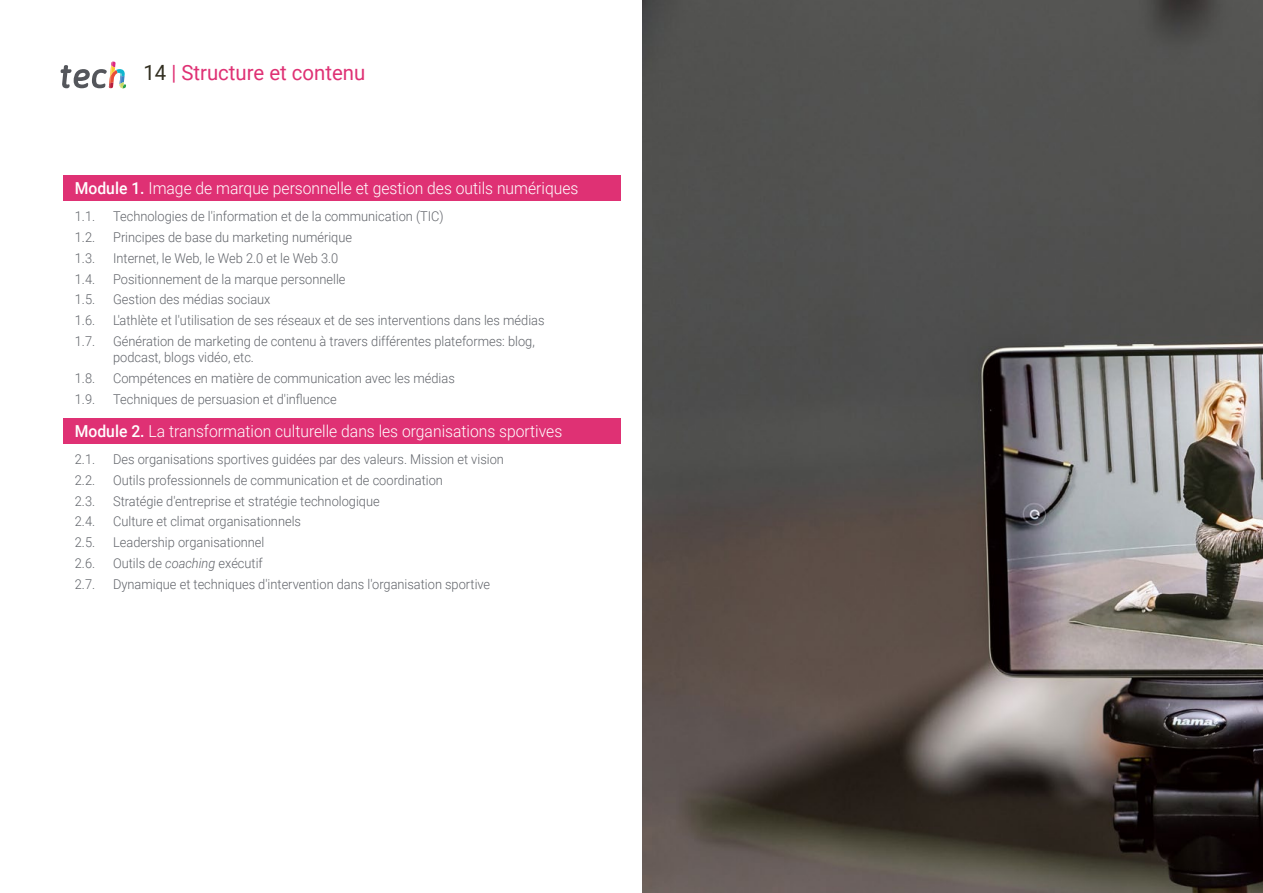
<style>
.page{position:relative;width:1263px;height:893px;background:#fff}
.page>*{position:absolute;margin:0;border:0;box-sizing:border-box;transform-origin:0 0}
.t1{font:21px "Roboto";color:#df3174}
.t2{font:300 16.5px "Roboto";color:#fff;scale:.95 1}
.t3{font:300 13.5px/16.5px "Roboto";color:#61646a;scale:.95 1}
.s1{color:#312e20}
.s2{font-weight:500}
.s3{font-style:italic}
</style>
<div class="page">
<div style="left:64px;top:175px;width:557px;height:25px;background:#df3174"></div>
<div style="left:64px;top:418px;width:557px;height:25px;background:#df3174"></div>
<img style="left:642px;top:0;width:621px;height:893px">
<svg style="left:61px;top:62px;width:65px;height:27px"></svg>
<h1 class="t1" style="left:144px;top:57px;width:223px"><span class="s1">14</span> | Structure et contenu</h1>
<p class="t2" style="left:75px;top:177px;width:531px"><span class="s2">Module 1.</span> Image de marque personnelle et gestion des outils numériques</p>
<p class="t3" style="left:75px;top:208px;width:23px">1.1.</p>
<p class="t3" style="left:113px;top:208px;width:349px">Technologies de l'information et de la communication (TIC)</p>
<p class="t3" style="left:75px;top:228px;width:23px">1.2.</p>
<p class="t3" style="left:113px;top:228px;width:253px">Principes de base du marketing numérique</p>
<p class="t3" style="left:75px;top:249px;width:23px">1.3.</p>
<p class="t3" style="left:113px;top:249px;width:239px">Internet, le Web, le Web 2.0 et le Web 3.0</p>
<p class="t3" style="left:75px;top:270px;width:23px">1.4.</p>
<p class="t3" style="left:113px;top:270px;width:246px">Positionnement de la marque personnelle</p>
<p class="t3" style="left:75px;top:291px;width:23px">1.5.</p>
<p class="t3" style="left:113px;top:291px;width:167px">Gestion des médias sociaux</p>
<p class="t3" style="left:75px;top:311px;width:23px">1.6.</p>
<p class="t3" style="left:113px;top:311px;width:456px">L'athlète et l'utilisation de ses réseaux et de ses interventions dans les médias</p>
<p class="t3" style="left:75px;top:332px;width:23px">1.7.</p>
<p class="t3" style="left:113px;top:332px;width:445px">Génération de marketing de contenu à travers différentes plateformes: blog, podcast, blogs vidéo, etc.</p>
<p class="t3" style="left:75px;top:369px;width:23px">1.8.</p>
<p class="t3" style="left:113px;top:369px;width:361px">Compétences en matière de communication avec les médias</p>
<p class="t3" style="left:75px;top:390px;width:23px">1.9.</p>
<p class="t3" style="left:113px;top:390px;width:237px">Techniques de persuasion et d'influence</p>
<p class="t2" style="left:75px;top:419px;width:515px"><span class="s2">Module 2.</span> La transformation culturelle dans les organisations sportives</p>
<p class="t3" style="left:75px;top:451px;width:23px">2.1.</p>
<p class="t3" style="left:113px;top:451px;width:413px">Des organisations sportives guidées par des valeurs. Mission et vision</p>
<p class="t3" style="left:75px;top:471px;width:23px">2.2.</p>
<p class="t3" style="left:113px;top:471px;width:349px">Outils professionnels de communication et de coordination</p>
<p class="t3" style="left:75px;top:492px;width:23px">2.3.</p>
<p class="t3" style="left:113px;top:492px;width:282px">Stratégie d'entreprise et stratégie technologique</p>
<p class="t3" style="left:75px;top:513px;width:23px">2.4.</p>
<p class="t3" style="left:113px;top:513px;width:199px">Culture et climat organisationnels</p>
<p class="t3" style="left:75px;top:534px;width:23px">2.5.</p>
<p class="t3" style="left:113px;top:534px;width:161px">Leadership organisationnel</p>
<p class="t3" style="left:75px;top:554px;width:23px">2.6.</p>
<p class="t3" style="left:113px;top:554px;width:159px">Outils de <span class="s3">coaching</span> exécutif</p>
<p class="t3" style="left:75px;top:575px;width:23px">2.7.</p>
<p class="t3" style="left:113px;top:575px;width:398px">Dynamique et techniques d'intervention dans l'organisation sportive</p>
</div>
